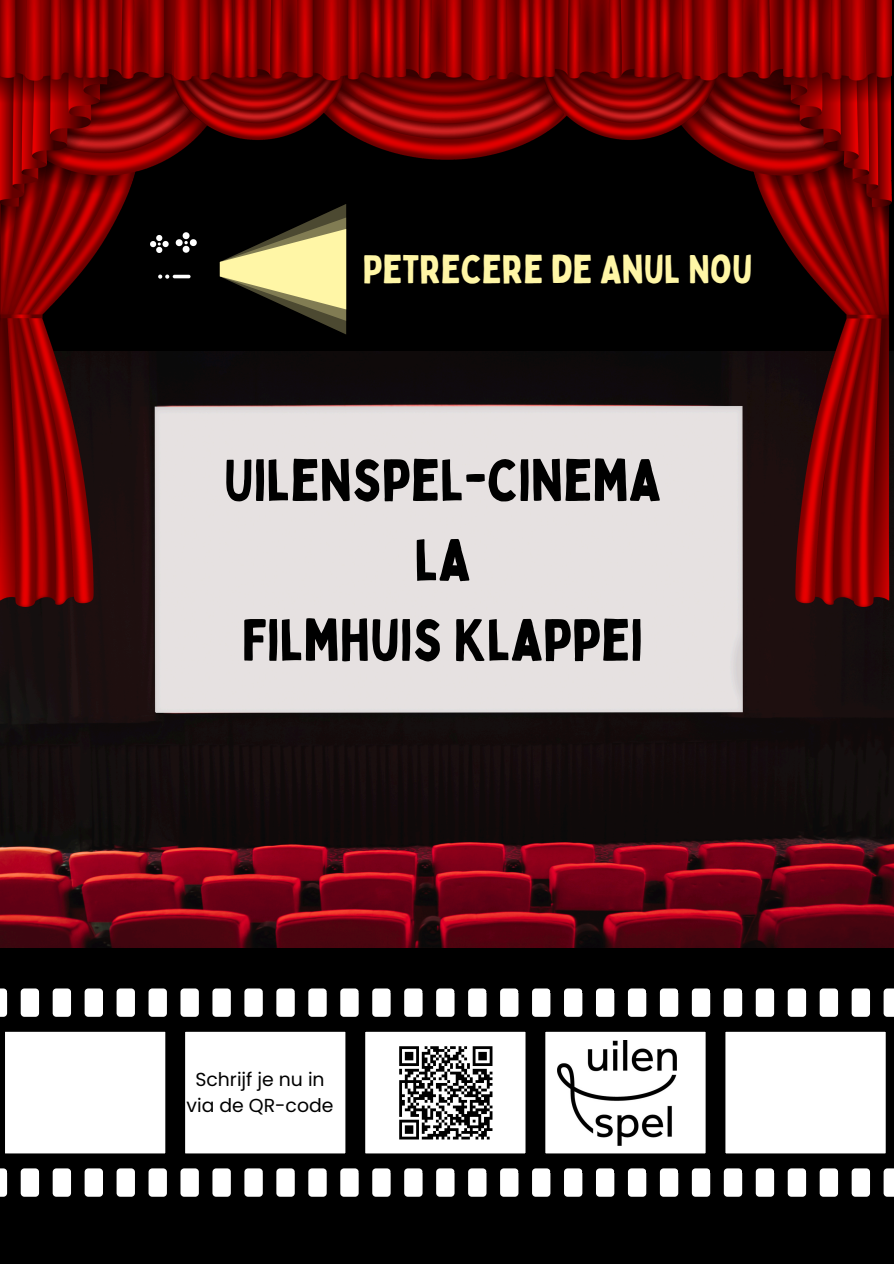
<style>
.page{position:relative;width:894px;height:1264px;background:#fff}
.page>*{position:absolute;margin:0;border:0;box-sizing:border-box;transform-origin:0 0}
.t1{font:57.75px/79.8px "Bobby Jones";color:#000;text-align:center}
.t2{font:39.3px "Bobby Jones";color:#fff6a6}
.t3{font:18.75px "Poppins";color:#000}
</style>
<div class="page">
<div style="left:0;top:0;width:893px;height:1263px;background:#000"></div>
<img style="left:0;top:371px;width:893px;height:576px">
<img style="left:0;top:0;width:891px;height:606px">
<div style="left:724px;top:1030px;width:162px;height:124px;background:#fff"></div>
<div style="left:723px;top:1030px;width:164px;height:125px;border:2px solid #000"></div>
<div style="left:544px;top:1030px;width:162px;height:124px;background:#fff"></div>
<div style="left:543px;top:1030px;width:164px;height:125px;border:2px solid #000"></div>
<div style="left:364px;top:1030px;width:162px;height:124px;background:#fff"></div>
<div style="left:363px;top:1030px;width:164px;height:125px;border:2px solid #000"></div>
<div style="left:184px;top:1030px;width:162px;height:124px;background:#fff"></div>
<div style="left:183px;top:1030px;width:164px;height:125px;border:2px solid #000"></div>
<div style="left:4px;top:1030px;width:162px;height:124px;background:#fff"></div>
<div style="left:3px;top:1030px;width:164px;height:125px;border:2px solid #000"></div>
<svg style="left:883px;top:1168px;width:10px;height:29px"></svg>
<svg style="left:851px;top:1168px;width:19px;height:29px"></svg>
<svg style="left:819px;top:1168px;width:20px;height:29px"></svg>
<svg style="left:787px;top:1168px;width:20px;height:29px"></svg>
<svg style="left:755px;top:1168px;width:20px;height:29px"></svg>
<svg style="left:723px;top:1168px;width:20px;height:29px"></svg>
<svg style="left:691px;top:1168px;width:20px;height:29px"></svg>
<svg style="left:659px;top:1168px;width:20px;height:29px"></svg>
<svg style="left:627px;top:1168px;width:20px;height:29px"></svg>
<svg style="left:596px;top:1168px;width:19px;height:29px"></svg>
<svg style="left:564px;top:1168px;width:19px;height:29px"></svg>
<svg style="left:532px;top:1168px;width:19px;height:29px"></svg>
<svg style="left:500px;top:1168px;width:19px;height:29px"></svg>
<svg style="left:468px;top:1168px;width:19px;height:29px"></svg>
<svg style="left:436px;top:1168px;width:19px;height:29px"></svg>
<svg style="left:404px;top:1168px;width:19px;height:29px"></svg>
<svg style="left:372px;top:1168px;width:19px;height:29px"></svg>
<svg style="left:340px;top:1168px;width:19px;height:29px"></svg>
<svg style="left:308px;top:1168px;width:19px;height:29px"></svg>
<svg style="left:276px;top:1168px;width:19px;height:29px"></svg>
<svg style="left:244px;top:1168px;width:19px;height:29px"></svg>
<svg style="left:212px;top:1168px;width:19px;height:29px"></svg>
<svg style="left:180px;top:1168px;width:19px;height:29px"></svg>
<svg style="left:148px;top:1168px;width:19px;height:29px"></svg>
<svg style="left:116px;top:1168px;width:19px;height:29px"></svg>
<svg style="left:84px;top:1168px;width:19px;height:29px"></svg>
<svg style="left:52px;top:1168px;width:19px;height:29px"></svg>
<svg style="left:20px;top:1168px;width:20px;height:29px"></svg>
<svg style="left:0;top:1168px;width:8px;height:29px"></svg>
<svg style="left:883px;top:988px;width:10px;height:29px"></svg>
<svg style="left:851px;top:988px;width:19px;height:29px"></svg>
<svg style="left:819px;top:988px;width:20px;height:29px"></svg>
<svg style="left:787px;top:988px;width:20px;height:29px"></svg>
<svg style="left:755px;top:988px;width:20px;height:29px"></svg>
<svg style="left:723px;top:988px;width:20px;height:29px"></svg>
<svg style="left:691px;top:988px;width:20px;height:29px"></svg>
<svg style="left:659px;top:988px;width:20px;height:29px"></svg>
<svg style="left:627px;top:988px;width:20px;height:29px"></svg>
<svg style="left:596px;top:988px;width:19px;height:29px"></svg>
<svg style="left:564px;top:988px;width:19px;height:29px"></svg>
<svg style="left:532px;top:988px;width:19px;height:29px"></svg>
<svg style="left:500px;top:988px;width:19px;height:29px"></svg>
<svg style="left:468px;top:988px;width:19px;height:29px"></svg>
<svg style="left:436px;top:988px;width:19px;height:29px"></svg>
<svg style="left:404px;top:988px;width:19px;height:29px"></svg>
<svg style="left:372px;top:988px;width:19px;height:29px"></svg>
<svg style="left:340px;top:988px;width:19px;height:29px"></svg>
<svg style="left:308px;top:988px;width:19px;height:29px"></svg>
<svg style="left:276px;top:988px;width:19px;height:29px"></svg>
<svg style="left:244px;top:988px;width:19px;height:29px"></svg>
<svg style="left:212px;top:988px;width:19px;height:29px"></svg>
<svg style="left:180px;top:988px;width:19px;height:29px"></svg>
<svg style="left:148px;top:988px;width:19px;height:29px"></svg>
<svg style="left:116px;top:988px;width:19px;height:29px"></svg>
<svg style="left:84px;top:988px;width:19px;height:29px"></svg>
<svg style="left:52px;top:988px;width:19px;height:29px"></svg>
<svg style="left:20px;top:988px;width:20px;height:29px"></svg>
<svg style="left:0;top:988px;width:8px;height:29px"></svg>
<svg style="left:399px;top:1046px;width:94px;height:94px"></svg>
<img style="left:557px;top:1040px;width:118px;height:105px">
<p class="t2" style="left:363px;top:244px;width:391px">PETRECERE DE ANUL NOU</p>
<p class="t1" style="left:224px;top:439px;width:438px">UILENSPEL-CINEMA<br>LA<br>FILMHUIS KLAPPEI</p>
<h2 class="t3" style="left:195px;top:1066px;width:131px">Schrijf je nu in</h2>
<p class="t3" style="left:186px;top:1092px;width:148px">via de QR-code</p>
</div>
